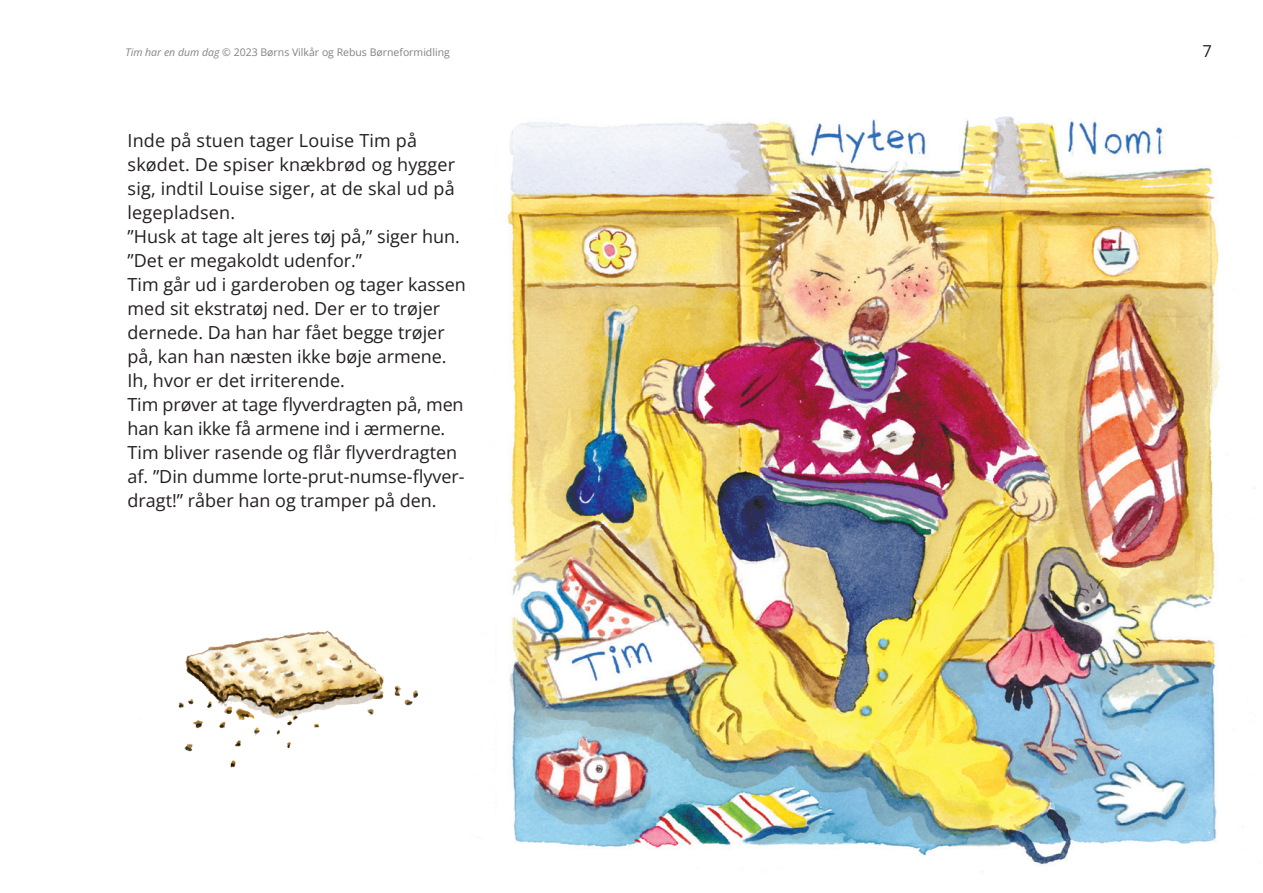
<style>
.page{position:relative;width:1263px;height:893px;background:#fff}
.page>*{position:absolute;margin:0;border:0;box-sizing:border-box;transform-origin:0 0}
.t1{font:18px/24px "Open Sans";color:#231f20}
.t2{font:16.5px "Open Sans";color:#231f20}
.t3{font:10.5px "Open Sans";color:#808285}
.s1{font-style:italic}
</style>
<div class="page">
<img style="left:507px;top:116px;width:721px;height:749px">
<img style="left:178px;top:503px;width:338px;height:362px">
<p class="t3" style="left:125px;top:45px;width:326px"><span class="s1">Tim har en dum dag</span> © 2023 Børns Vilkår og Rebus Børneformidling</p>
<p class="t2" style="left:1202px;top:40px;width:11px">7</p>
<p class="t1" style="left:128px;top:128px;width:329px">Inde på stuen tager Louise Tim på skødet. De spiser knækbrød og hygger sig, indtil Louise siger, at de skal ud på legepladsen.</p>
<p class="t1" style="left:128px;top:224px;width:334px">”Husk at tage alt jeres tøj på,” siger hun. ”Det er megakoldt udenfor.”</p>
<p class="t1" style="left:128px;top:272px;width:340px">Tim går ud i garderoben og tager kassen med sit ekstratøj ned. Der er to trøjer dernede. Da han har fået begge trøjer på, kan han næsten ikke bøje armene.<br>Ih, hvor er det irriterende.</p>
<p class="t1" style="left:128px;top:392px;width:338px">Tim prøver at tage flyverdragten på, men han kan ikke få armene ind i ærmerne.</p>
<p class="t1" style="left:128px;top:440px;width:338px">Tim bliver rasende og flår flyverdragten af. ”Din dumme lorte-prut-numse-flyver&shy;dragt!” råber han og tramper på den.</p>
</div>
